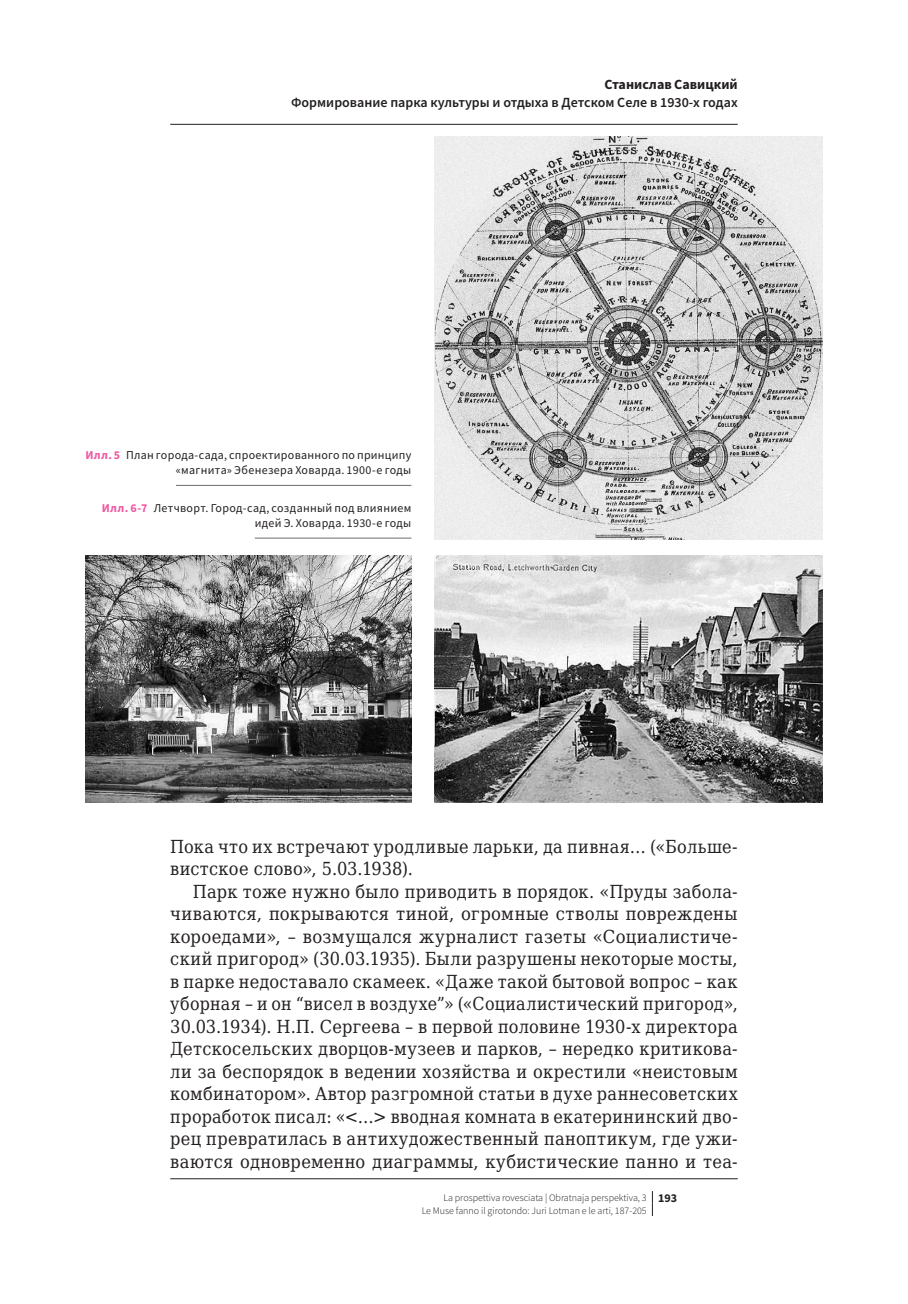
<style>
.page{position:relative;width:908px;height:1304px;background:#fff}
.page>*{position:absolute;margin:0;border:0;box-sizing:border-box;transform-origin:0 0}
._032-ecf-para-2{font:18px/22.4px "DejaVu Serif Condensed";letter-spacing:.02em;color:#231f20}
.t1{font:600 14px "Source Sans Pro";color:#231f20}
.t2{font:700 14px "Source Sans Pro";color:#231f20}
._055-ecf-figura-dida{font:12px/15px "Source Sans Pro";letter-spacing:.025em;color:#231f20;text-align:right}
.t3{font:300 10px/12.4px "Source Sans Pro";color:#231f20}
.s1{font-weight:700;color:#ef59a1}
.s2{font-weight:700;font-size:12px}
</style>
<div class="page">
<svg style="left:651px;top:1191px;width:1px;height:25px"></svg>
<img style="left:434px;top:136px;width:388px;height:403px">
<img style="left:434px;top:555px;width:388px;height:248px">
<img style="left:85px;top:555px;width:326px;height:248px">
<hr style="left:176px;top:485px;width:235px;height:1px;background:#6c6d70">
<hr style="left:255px;top:538px;width:156px;height:1px;background:#6c6d70">
<hr style="left:170px;top:124px;width:567px;height:1px;background:#231f20">
<hr style="left:170px;top:1178px;width:567px;height:1px;background:#231f20">
<p class="t2" style="left:604px;top:75px;width:135px">Станислав Савицкий</p>
<p class="t1" style="left:291px;top:94px;width:448px">Формирование парка культуры и отдыха в Детском Селе в 1930-х годах</p>
<p class="_055-ecf-figura-dida" style="left:85px;top:447px;width:327px"><span class="s1">Илл. 5</span> План города-сада, спроектированного по принципу «магнита» Эбенезера Ховарда. 1900-е гoды</p>
<p class="_055-ecf-figura-dida" style="left:102px;top:500px;width:311px"><span class="s1">Илл. 6-7</span> Летчворт. Город-сад, созданный под влиянием идей Э. Ховарда. 1930-е гoды</p>
<p class="_032-ecf-para-2" style="left:170px;top:835px;width:568px">Пока что их встречают уродливые ларьки, да пивная… («Больше&shy;вистское слово», 5.03.1938).</p>
<p class="_032-ecf-para-2" style="left:170px;top:880px;width:568px;text-align:justify;text-indent:23px">Парк тоже нужно было приводить в порядок. «Пруды забола&shy;чиваются, покрываются тиной, огромные стволы повреждены короедами», – возмущался журналист газеты «Социалистиче&shy;ский пригород» (30.03.1935). Были разрушены некоторые мосты, в парке недоставало скамеек. «Даже такой бытовой вопрос – как уборная – и он “висел в воздухе”» («Социалистический пригород», 30.03.1934). Н.П. Сергеева – в первой половине 1930-х директора Детскосельских дворцов-музеев и парков, – нередко критикова&shy;ли за беспорядок в ведении хозяйства и окрестили «неистовым комбинатором». Автор разгромной статьи в духе раннесоветских проработок писал: «&lt;…&gt; вводная комната в екатерининский дво&shy;рец превратилась в антихудожественный паноптикум, где ужи&shy;ваются одновременно диаграммы, кубистические панно и теа-</p>
<p class="t3" style="left:421px;top:1191px;width:257px;text-indent:22px">La prospettiva rovesciata | Obratnaja perspektiva, 3 <span class="s2">193<br></span>Le Muse fanno il girotondo: Juri Lotman e le arti, 187-205</p>
</div>
